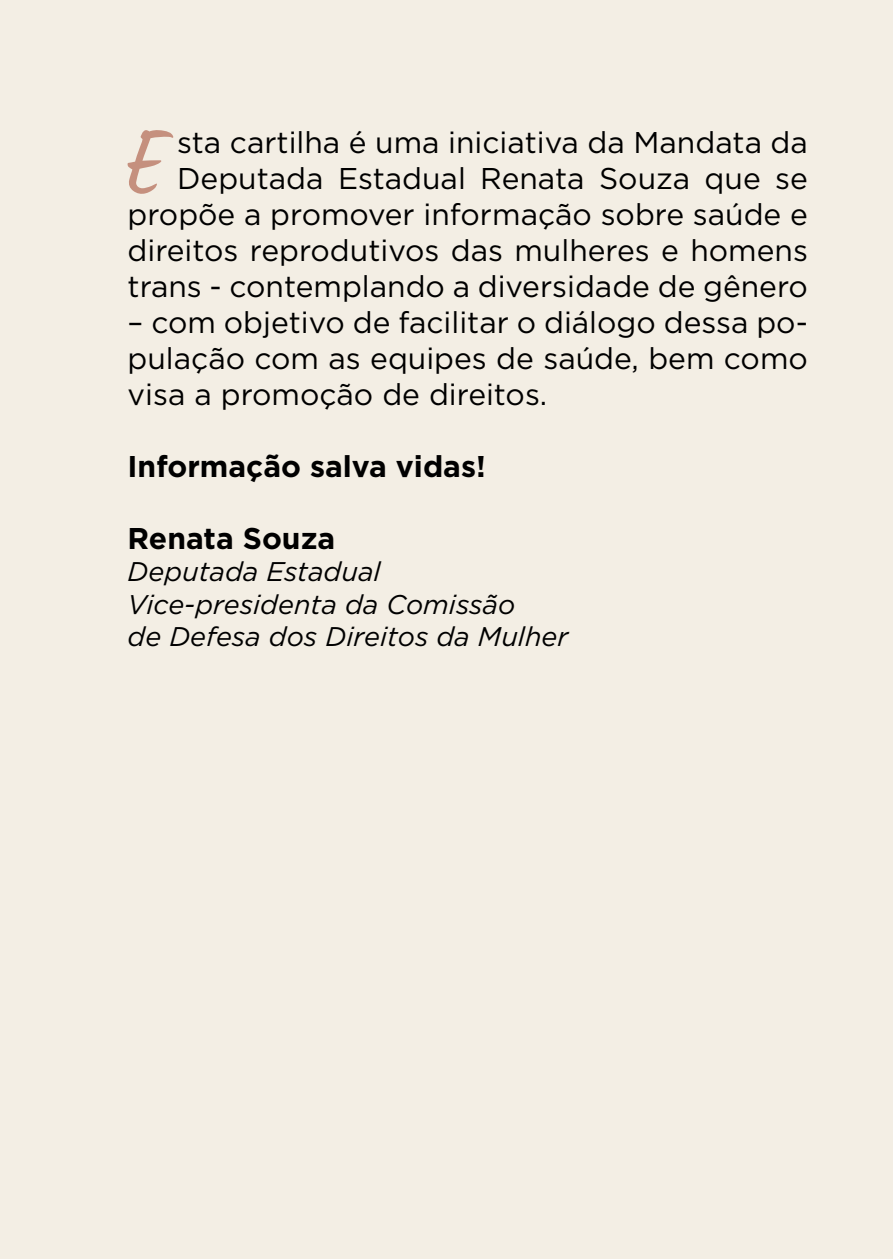
<style>
.page{position:relative;width:893px;height:1259px;background:#f3eee4}
.page>*{position:absolute;margin:0;border:0;box-sizing:border-box;transform-origin:0 0}
.t1{font:90.6px "Lumios Marker";color:#c5907e}
.t2{font:30px/36px "Gotham";color:#000;text-align:right}
.t3{font:700 30px "Gotham";color:#000}
.t4{font:italic 27px/32.4px "Gotham";color:#000}
</style>
<div class="page">
<h1 class="t1" style="left:128px;top:104px;width:36px">E</h1>
<p class="t2" style="left:128px;top:123px;width:682px">sta cartilha é uma iniciativa da Mandata da Deputada Estadual Renata Souza que se propõe a promover informação sobre saúde e direitos reprodutivos das mulheres e homens trans - contemplando a diversidade de gênero</p>
<p class="t2" style="left:128px;top:303px;width:682px;text-align:justify">– com objetivo de facilitar o diálogo dessa po&shy;pulação com as equipes de saúde, bem como visa a promoção de direitos.</p>
<p class="t3" style="left:128px;top:449px;width:360px">Informação salva vidas!</p>
<p class="t3" style="left:128px;top:521px;width:209px">Renata Souza</p>
<p class="t4" style="left:128px;top:555px;width:442px">Deputada Estadual<br>Vice-presidenta da Comissão<br>de Defesa dos Direitos da Mulher</p>
</div>
